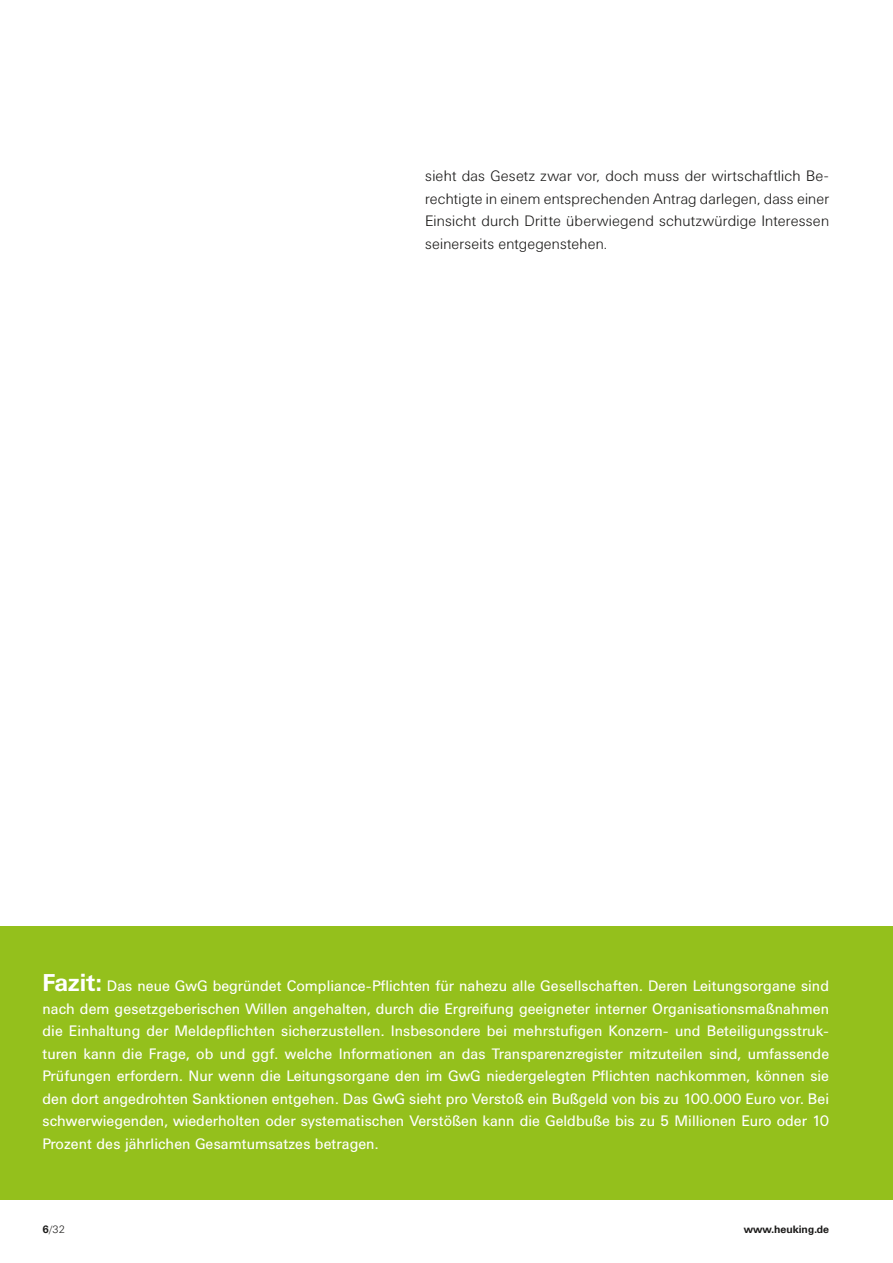
<style>
.page{position:relative;width:893px;height:1263px;background:#fff}
.page>*{position:absolute;margin:0;border:0;box-sizing:border-box;transform-origin:0 0}
.t1{font:15px/22.5px "Univers BQ";color:#fff;text-align:justify}
.t2{font:300 15px/22.5px "Univers BQ";letter-spacing:.01em;color:#1a1918;text-align:justify}
.t3{font:700 10.5px "Univers BQ";color:#1a1918}
.t4{font:300 10.5px "Univers BQ";color:#1a1918}
.s1{font-weight:700;font-size:24px}
.s2{font-weight:700}
</style>
<div class="page">
<div style="left:0;top:926px;width:893px;height:274px;background:#94c01c"></div>
<p class="t2" style="left:425px;top:165px;width:405px">sieht das Gesetz zwar vor, doch muss der wirtschaftlich Be&shy;rechtigte in einem entsprechenden Antrag darlegen, dass einer Einsicht durch Dritte überwiegend schutzwürdige Interessen seinerseits entgegenstehen.</p>
<p class="t1" style="left:43px;top:975px;width:788px"><span class="s1">Fazit:</span> Das neue GwG begründet Compliance-Pflichten für nahezu alle Gesellschaften. Deren Leitungsorgane sind nach dem gesetzgeberischen Willen angehalten, durch die Ergreifung geeigneter interner Organisationsmaßnahmen die Einhaltung der Meldepflichten sicherzustellen. Insbesondere bei mehrstufigen Konzern- und Beteiligungsstruk&shy;turen kann die Frage, ob und ggf. welche Informationen an das Transparenzregister mitzuteilen sind, umfassende Prüfungen erfordern. Nur wenn die Leitungsorgane den im GwG niedergelegten Pflichten nachkommen, können sie den dort angedrohten Sanktionen entgehen. Das GwG sieht pro Verstoß ein Bußgeld von bis zu 100.000 Euro vor. Bei schwerwiegenden, wiederholten oder systematischen Verstößen kann die Geldbuße bis zu 5 Millionen Euro oder 10<br>Prozent des jährlichen Gesamtumsatzes betragen.</p>
<p class="t4" style="left:43px;top:1224px;width:24px"><span class="s2">6</span>/32</p>
<p class="t3" style="left:744px;top:1223px;width:87px">www.heuking.de</p>
</div>
